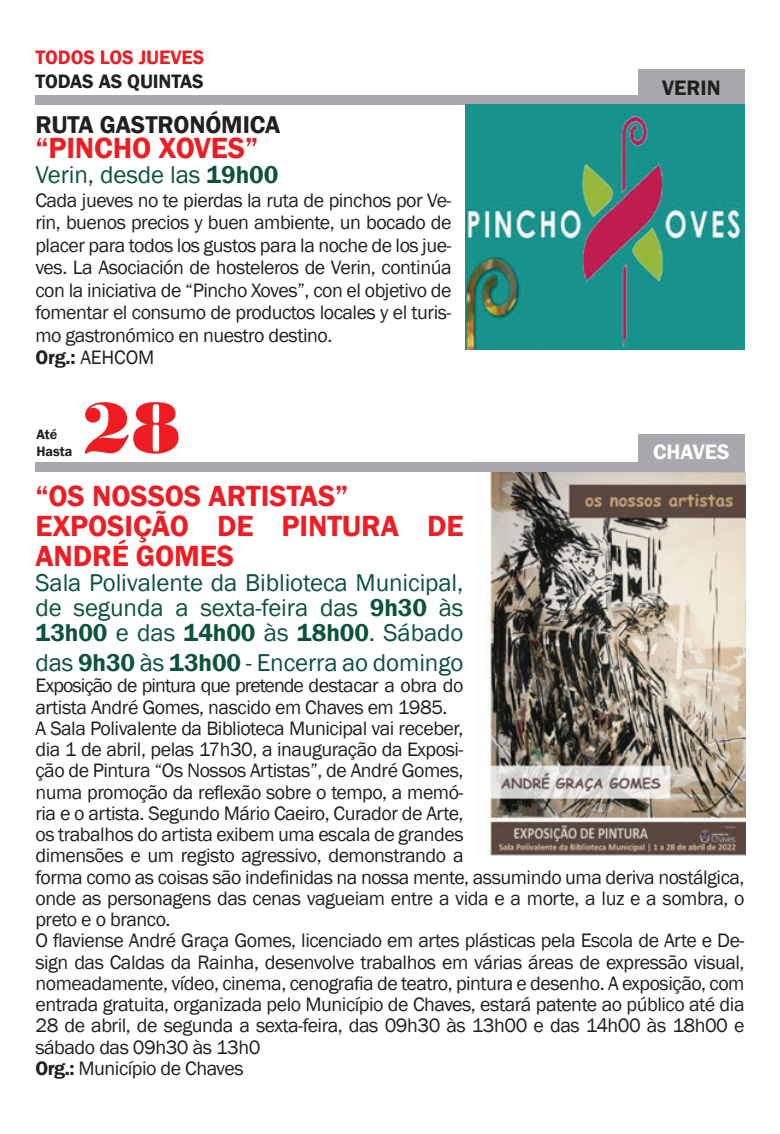
<style>
.page{position:relative;width:780px;height:1134px;background:#fff}
.page>*{position:absolute;margin:0;border:0;box-sizing:border-box;transform-origin:0 0}
.t1{font:75px "Bodoni MT Black";color:#ee1d23}
.t2{font:600 30px/30px "Franklin Gothic";letter-spacing:-.005em;color:#ee1d23}
.t3{font:25px/25px "Franklin Gothic";letter-spacing:-.005em;color:#0b533c;text-align:justify}
.t4{font:600 25px "Franklin Gothic";letter-spacing:-.005em;color:#231f20}
.t5{font:600 21.5px "Franklin Gothic";color:#fff}
.t6{font:600 21.5px "Franklin Gothic";color:#231f20}
.t7{font:20px/21.2px "Franklin Gothic";letter-spacing:-.025em;color:#231f20}
.t8{font:600 20px "Franklin Gothic";color:#ee1d23}
.t9{font:600 20px "Franklin Gothic";color:#231f20}
.t10{font:600 14px/16.8px "Franklin Gothic";color:#231f20}
.s1{font-weight:600}
</style>
<div class="page">
<img style="left:488px;top:462px;width:257px;height:394px">
<div style="left:35px;top:95px;width:709px;height:10px;background:#a8a9ad"></div>
<div style="left:638px;top:70px;width:106px;height:35px;background:#a8a9ad"></div>
<img style="left:465px;top:105px;width:279px;height:244px">
<div style="left:35px;top:462px;width:709px;height:10px;background:#a8a9ad"></div>
<div style="left:638px;top:435px;width:106px;height:35px;background:#a8a9ad"></div>
<p class="t8" style="left:35px;top:45px;width:23px">TODOS</p>
<p class="t8" style="left:100px;top:45px;width:12px">LOS</p>
<p class="t8" style="left:139px;top:45px;width:20px">JUEVES</p>
<p class="t9" style="left:35px;top:69px;width:23px">TODAS</p>
<p class="t9" style="left:99px;top:69px;width:53px">AS QUINTAS</p>
<p class="t4" style="left:35px;top:109px;width:246px">RUTA GASTRONÓMICA</p>
<h2 class="t2" style="left:35px;top:133px;width:224px">“PINCHO XOVES”</h2>
<p class="t3" style="left:35px;top:162px;width:244px">Verin, desde las <span class="s1">19H00</span></p>
<p class="t7" style="left:35px;top:189px;width:417px;line-height:22.5px">Cada jueves no te pierdas la ruta de pinchos por Ve&shy;rin, buenos precios y buen ambiente, un bocado de placer para todos los gustos para la noche de los jue&shy;ves. La Asociación de hosteleros de Verin, continúa con la iniciativa de “Pincho Xoves”, con el objetivo de fomentar el consumo de productos locales y el turis&shy;mo gastronómico en nuestro destino.<br><span class="s1">ORG.:</span> AEHCOM</p>
<p class="t10" style="left:36px;top:426px;width:38px">ATÉ<br>HASTA</p>
<h1 class="t1" style="left:82px;top:384px;width:100px">28</h1>
<p class="t6" style="left:662px;top:74px;width:60px">VERIN</p>
<p class="t5" style="left:653px;top:439px;width:78px">CHAVES</p>
<h2 class="t2" style="left:35px;top:481px;width:429px">“OS NOSSOS ARTISTAS”<br>EXPOSIÇÃO DE PINTURA DE<br>ANDRÉ GOMES</h2>
<p class="t3" style="left:35px;top:571px;width:429px">Sala Polivalente da Biblioteca Municipal, de segunda a sexta-feira das <span class="s1">9H30</span> às <span class="s1">13H00</span> e das <span class="s1">14H00</span> às <span class="s1">18H00</span>. Sábado</p>
<p class="t3" style="left:35px;top:651px;width:429px">das <span class="s1">9H30</span> às <span class="s1">13H00</span> - Encerra ao domingo</p>
<p class="t7" style="left:35px;top:675px;width:710px">Exposição de pintura que pretende destacar a obra do<br>artista André Gomes, nascido em Chaves em 1985.<br>A Sala Polivalente da Biblioteca Municipal vai receber,<br>dia 1 de abril, pelas 17h30, a inauguração da Exposi-<br>ção de Pintura “Os Nossos Artistas”, de André Gomes,<br>numa promoção da reflexão sobre o tempo, a memó-<br>ria e o artista. Segundo Mário Caeiro, Curador de Arte,<br>os trabalhos do artista exibem uma escala de grandes<br>dimensões e um registo agressivo, demonstrando a<br>forma como as coisas são indefinidas na nossa mente, assumindo uma deriva nostálgica, onde as personagens das cenas vagueiam entre a vida e a morte, a luz e a sombra, o preto e o branco.<br>O flaviense André Graça Gomes, licenciado em artes plásticas pela Escola de Arte e De&shy;sign das Caldas da Rainha, desenvolve trabalhos em várias áreas de expressão visual, nomeadamente, vídeo, cinema, cenografia de teatro, pintura e desenho. A exposição, com entrada gratuita, organizada pelo Município de Chaves, estará patente ao público até dia 28 de abril, de segunda a sexta-feira, das 09h30 às 13h00 e das 14h00 às 18h00 e sábado das 09h30 às 13h0<br><span class="s1">ORG.:</span> Município de Chaves</p>
</div>
